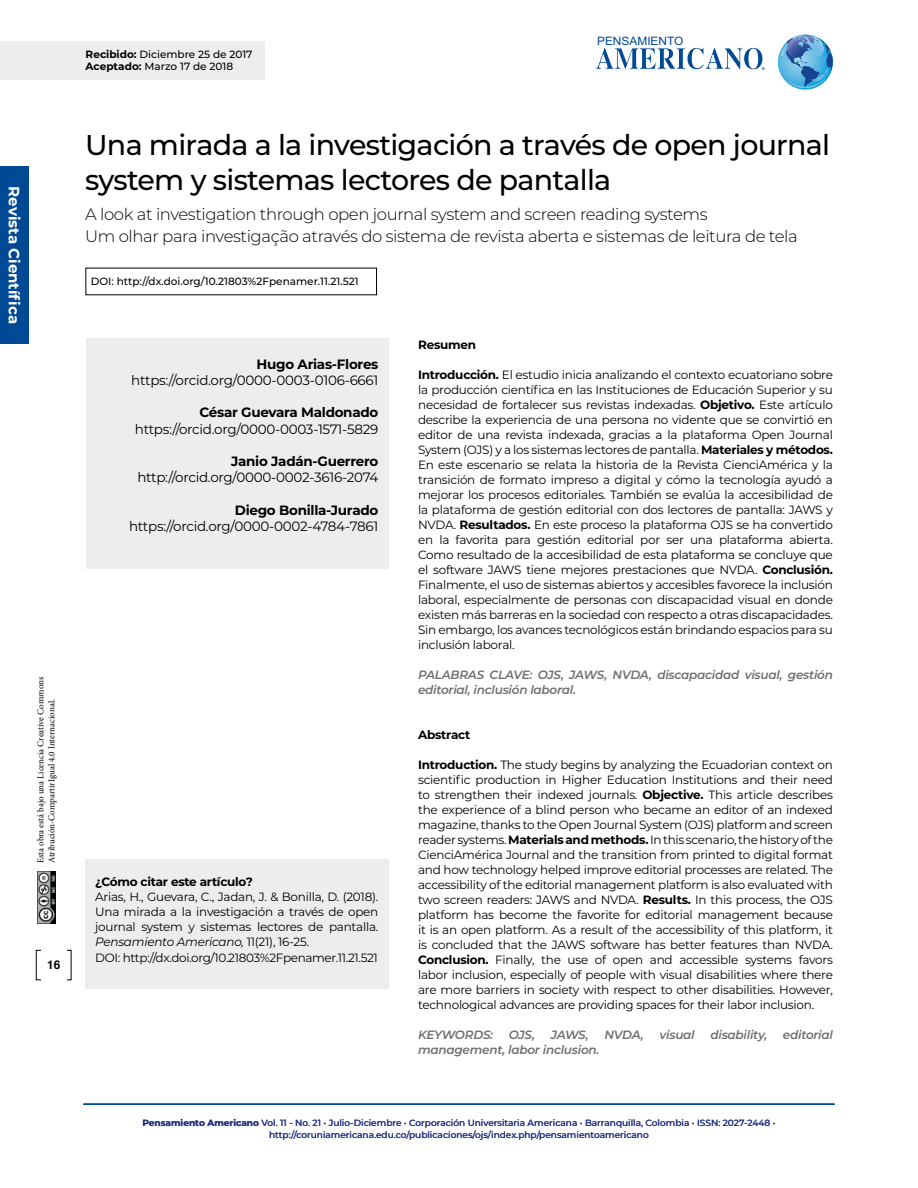
<style>
.page{position:relative;width:918px;height:1188px;background:#fff}
.page>*{position:absolute;margin:0;border:0;box-sizing:border-box;transform-origin:0 0}
.t1{font:500 28.5px/34.5px "Montserrat";letter-spacing:-.025em;color:#000}
.t2{font:300 16.5px/22.5px "Montserrat";letter-spacing:-.025em;color:#000}
.t3{font:700 15px "Montserrat";color:#fff}
.t4{font:13.5px "Montserrat";letter-spacing:-.02em;color:#000}
.t5{font:700 13.5px "Montserrat";letter-spacing:-.02em;color:#000}
.t6{font:12px/15px "Montserrat";letter-spacing:-.02em;color:#000;text-align:justify}
.t7{font:italic 600 12px/15px "Montserrat";letter-spacing:-.02em;color:#706f6f}
.t8{font:700 12px "Montserrat";letter-spacing:-.02em;color:#000}
.t9{font:700 12px "Helvetica";color:#000}
.t10{font:11.55px "Arial";color:#004994}
.t11{font:500 10.5px/12.6px "Montserrat";color:#000}
.t12{font:500 9px/12px "Montserrat";color:#283583;text-align:center}
.t13{font:9px/10.8px "Minion Pro";color:#000}
.s1{font-weight:700}
.s2{font-style:italic}
</style>
<div class="page">
<div style="left:0;top:167px;width:29px;height:177px;background:#004994"></div>
<div style="left:0;top:41px;width:265px;height:39px;background:#ededed"></div>
<svg style="left:777px;top:35px;width:57px;height:55px"></svg>
<svg style="left:595px;top:47px;width:170px;height:23px"></svg>
<hr style="left:83px;top:1103px;width:752px;height:2px;background:#004994">
<div style="left:86px;top:338px;width:303px;height:231px;background:#ededed"></div>
<div style="left:85px;top:859px;width:304px;height:130px;background:#ededed"></div>
<img style="left:37px;top:871px;width:18px;height:53px">
<p class="t3" style="left:25px;top:186px;width:139px;rotate:90deg">Revista Científica</p>
<p class="t13" style="left:35px;top:863px;width:188px;rotate:-90deg">Esta obra está bajo una Licencia Creative Commons<br>Atribución-CompartirIgual 4.0 Internacional.</p>
<p class="t9" style="left:47px;top:955px;width:15px">16</p>
<p class="t11" style="left:86px;top:47px;width:168px"><span class="s1">Recibido:</span> Diciembre 25 de 2017<br><span class="s1">Aceptado:</span> Marzo 17 de 2018</p>
<p class="t10" style="left:597px;top:33px;width:88px">PENSAMIENTO</p>
<h1 class="t1" style="left:85px;top:127px;width:746px">Una mirada a la investigación a través de open journal system y sistemas lectores de pantalla</h1>
<h2 class="t2" style="left:85px;top:202px;width:714px">A look at investigation through open journal system and screen reading systems<br>Um olhar para investigação através do sistema de revista aberta e sistemas de leitura de tela</h2>
<p class="t11" style="left:91px;top:274px;width:269px">DOI: http://dx.doi.org/10.21803%2Fpenamer.11.21.521</p>
<p class="t5" style="left:257px;top:354px;width:123px">Hugo Arias-Flores</p>
<p class="t4" style="left:131px;top:371px;width:249px">https://orcid.org/0000-0003-0106-6661</p>
<p class="t5" style="left:200px;top:403px;width:180px">César Guevara Maldonado</p>
<p class="t4" style="left:135px;top:420px;width:245px">https://orcid.org/0000-0003-1571-5829</p>
<p class="t5" style="left:231px;top:452px;width:149px">Janio Jadán-Guerrero</p>
<p class="t4" style="left:137px;top:468px;width:243px">http://orcid.org/0000-0002-3616-2074</p>
<p class="t5" style="left:235px;top:500px;width:145px">Diego Bonilla-Jurado</p>
<p class="t4" style="left:129px;top:517px;width:251px">https://orcid.org/0000-0002-4784-7861</p>
<p class="t8" style="left:95px;top:873px;width:159px">¿Cómo citar este artículo?</p>
<p class="t6" style="left:95px;top:889px;width:285px">Arias, H., Guevara, C., Jadan, J. &amp; Bonilla, D. (2018).<br>Una mirada a la investigación a través de open journal system y sistemas lectores de pantalla.<br><span class="s2">Pensamiento Americano,</span> 11(21), 16-25.</p>
<p class="t6" style="left:95px;top:950px;width:284px">DOI: http://dx.doi.org/10.21803%2Fpenamer.11.21.521</p>
<p class="t8" style="left:418px;top:336px;width:60px">Resumen</p>
<p class="t6" style="left:418px;top:367px;width:416px"><span class="s1">Introducción.</span> El estudio inicia analizando el contexto ecuatoriano sobre la producción científica en las Instituciones de Educación Superior y su necesidad de fortalecer sus revistas indexadas. <span class="s1">Objetivo.</span> Este artículo describe la experiencia de una persona no vidente que se convirtió en editor de una revista indexada, gracias a la plataforma Open Journal System (OJS) y a los sistemas lectores de pantalla. <span class="s1">Materiales y métodos.<br></span>En este escenario se relata la historia de la Revista CienciAmérica y la transición de formato impreso a digital y cómo la tecnología ayudó a mejorar los procesos editoriales. También se evalúa la accesibilidad de la plataforma de gestión editorial con dos lectores de pantalla: JAWS y NVDA. <span class="s1">Resultados.</span> En este proceso la plataforma OJS se ha convertido en la favorita para gestión editorial por ser una plataforma abierta.<br>Como resultado de la accesibilidad de esta plataforma se concluye que el software JAWS tiene mejores prestaciones que NVDA. <span class="s1">Conclusión.<br></span>Finalmente, el uso de sistemas abiertos y accesibles favorece la inclusión laboral, especialmente de personas con discapacidad visual en donde existen más barreras en la sociedad con respecto a otras discapacidades.<br>Sin embargo, los avances tecnológicos están brindando espacios para su inclusión laboral.</p>
<p class="t7" style="left:418px;top:667px;width:416px">PALABRAS CLAVE: OJS, JAWS, NVDA, discapacidad visual, gestión editorial, inclusión laboral.</p>
<p class="t8" style="left:418px;top:726px;width:54px">Abstract</p>
<p class="t6" style="left:418px;top:757px;width:416px"><span class="s1">Introduction.</span> The study begins by analyzing the Ecuadorian context on scientific production in Higher Education Institutions and their need to strengthen their indexed journals. <span class="s1">Objective.</span> This article describes the experience of a blind person who became an editor of an indexed magazine, thanks to the Open Journal System (OJS) platform and screen reader systems. <span class="s1">Materials and methods.</span> In this scenario, the history of the CienciAmérica Journal and the transition from printed to digital format and how technology helped improve editorial processes are related. The accessibility of the editorial management platform is also evaluated with two screen readers: JAWS and NVDA. <span class="s1">Results.</span> In this process, the OJS platform has become the favorite for editorial management because it is an open platform. As a result of the accessibility of this platform, it is concluded that the JAWS software has better features than NVDA.<br><span class="s1">Conclusion.</span> Finally, the use of open and accessible systems favors labor inclusion, especially of people with visual disabilities where there are more barriers in society with respect to other disabilities. However, technological advances are providing spaces for their labor inclusion.</p>
<p class="t7" style="left:418px;top:1027px;width:77px">KEYWORDS:</p>
<p class="t7" style="left:509px;top:1027px;width:28px">OJS,</p>
<p class="t7" style="left:551px;top:1027px;width:39px">JAWS,</p>
<p class="t7" style="left:604px;top:1027px;width:41px">NVDA,</p>
<p class="t7" style="left:660px;top:1027px;width:37px">visual</p>
<p class="t7" style="left:710px;top:1027px;width:58px">disability,</p>
<p class="t7" style="left:783px;top:1027px;width:51px">editorial</p>
<p class="t7" style="left:418px;top:1042px;width:183px">management, labor inclusion.</p>
<p class="t12" style="left:142px;top:1116px;width:635px"><span class="s1">Pensamiento Americano</span> Vol. 11 - No. 21 • Julio-Diciembre • Corporación Universitaria Americana • Barranquilla, Colombia • ISSN: 2027-2448 • http://coruniamericana.edu.co/publicaciones/ojs/index.php/pensamientoamericano</p>
</div>
